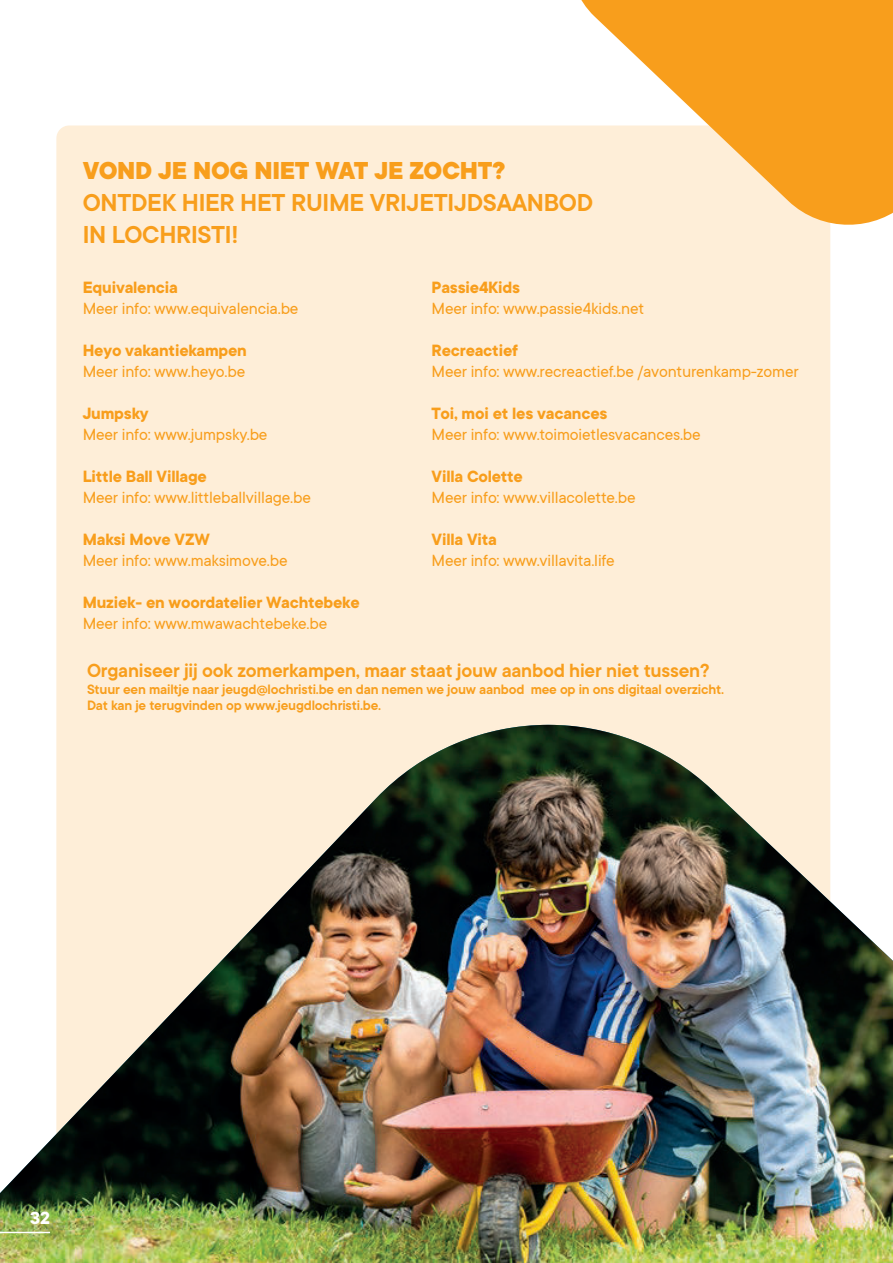
<style>
.page{position:relative;width:893px;height:1263px;background:#fff}
.page>*{position:absolute;margin:0;border:0;box-sizing:border-box;transform-origin:0 0}
.t1{font:600 27px/32.4px "TT Commons";letter-spacing:-.01em;color:#f89e1c}
.t2{font:800 27px "TT Commons";letter-spacing:-.01em;color:#f89e1c}
.t3{font:600 21px "TT Commons";letter-spacing:-.01em;color:#f89e1c}
.t4{font:700 19.5px "TT Commons";color:#fff}
.t5{font:18px "TT Commons";letter-spacing:-.01em;color:#f89e1c}
.t6{font:700 18px "TT Commons";letter-spacing:-.01em;color:#f89e1c}
.t7{font:600 15px/16.5px "TT Commons";letter-spacing:-.01em;color:#f89e1c}
</style>
<div class="page">
<div style="left:56px;top:125px;width:774px;height:1107px;background:#feeed8;border-radius:13px"></div>
<img style="left:0;top:725px;width:893px;height:538px">
<svg style="left:575px;top:0;width:318px;height:233px;fill:#f89e1c"></svg>
<hr style="left:0;top:1232px;width:50px;height:1px;background:#fff">
<h1 class="t2" style="left:83px;top:161px;width:424px">VOND JE NOG NIET WAT JE ZOCHT?</h1>
<h1 class="t1" style="left:83px;top:188px;width:512px">ONTDEK HIER HET RUIME VRIJETIJDSAANBOD<br>IN LOCHRISTI!</h1>
<p class="t6" style="left:83px;top:281px;width:97px">Equivalencia</p>
<p class="t5" style="left:83px;top:298px;width:217px">Meer info: www.equivalencia.be</p>
<p class="t6" style="left:83px;top:344px;width:166px">Heyo vakantiekampen</p>
<p class="t5" style="left:83px;top:361px;width:164px">Meer info: www.heyo.be</p>
<p class="t6" style="left:83px;top:407px;width:68px">Jumpsky</p>
<p class="t5" style="left:83px;top:424px;width:186px">Meer info: www.jumpsky.be</p>
<p class="t6" style="left:83px;top:470px;width:126px">Little Ball Village</p>
<p class="t5" style="left:83px;top:487px;width:230px">Meer info: www.littleballvillage.be</p>
<p class="t6" style="left:83px;top:533px;width:129px">Maksi Move VZW</p>
<p class="t5" style="left:83px;top:550px;width:206px">Meer info: www.maksimove.be</p>
<p class="t6" style="left:83px;top:596px;width:278px">Muziek- en woordatelier Wachtebeke</p>
<p class="t5" style="left:83px;top:613px;width:246px">Meer info: www.mwawachtebeke.be</p>
<p class="t3" style="left:87px;top:664px;width:624px">Organiseer jij ook zomerkampen, maar staat jouw aanbod hier niet tussen?</p>
<p class="t7" style="left:87px;top:682px;width:639px">Stuur een mailtje naar jeugd@lochristi.be en dan nemen we jouw aanbod mee op in ons digitaal overzicht.<br>Dat kan je terugvinden op www.jeugdlochristi.be.</p>
<p class="t6" style="left:432px;top:281px;width:90px">Passie4Kids</p>
<p class="t5" style="left:432px;top:298px;width:214px">Meer info: www.passie4kids.net</p>
<p class="t6" style="left:432px;top:344px;width:88px">Recreactief</p>
<p class="t5" style="left:432px;top:361px;width:369px">Meer info: www.recreactief.be /avonturenkamp-zomer</p>
<p class="t6" style="left:432px;top:407px;width:177px">Toi, moi et les vacances</p>
<p class="t5" style="left:432px;top:424px;width:271px">Meer info: www.toimoietlesvacances.be</p>
<p class="t6" style="left:432px;top:470px;width:93px">Villa Colette</p>
<p class="t5" style="left:432px;top:487px;width:205px">Meer info: www.villacolette.be</p>
<p class="t6" style="left:432px;top:533px;width:67px">Villa Vita</p>
<p class="t5" style="left:432px;top:550px;width:185px">Meer info: www.villavita.life</p>
<p class="t4" style="left:30px;top:1211px;width:21px">32</p>
</div>
